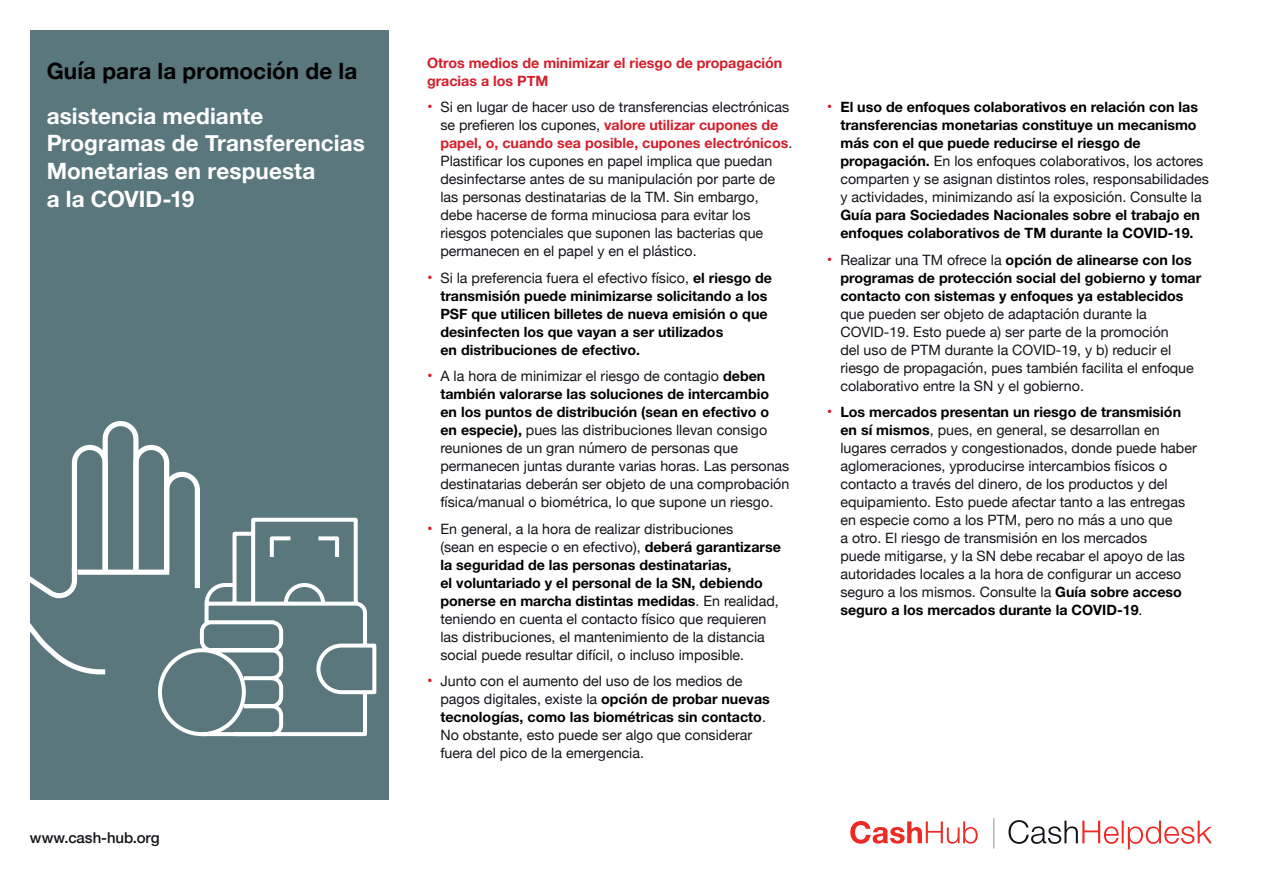
<style>
.page{position:relative;width:1263px;height:893px;background:#fff}
.page>*{position:absolute;margin:0;border:0;box-sizing:border-box;transform-origin:0 0}
.t1{font:700 22.5px/27.8px "Helvetica Neue";letter-spacing:.005em;color:#fff}
.t2{font:700 22.5px "Helvetica Neue";letter-spacing:.005em;color:#000}
.t3{font:500 15px "Helvetica Neue";letter-spacing:-.005em;color:#151319}
.t4{font:14.25px/18px "Helvetica Neue";color:#151319}
.t5{font:700 14.25px/18px "Helvetica Neue LT Pro";color:#000}
.t6{font:700 14.25px/18px "Helvetica Neue LT Pro";color:#d31f2b}
.t7{font:700 14.25px/18px "Helvetica Neue";color:#d31f2b}
.s1{font-size:15.75px;color:#d31f2b}
.s2{font-family:"Helvetica Neue";font-weight:400;color:#151319}
.s3{font-family:"Helvetica Neue LT Pro";font-weight:700;color:#000}
.s4{font-family:"Helvetica Neue";font-weight:400;font-size:15.75px;color:#d31f2b}
</style>
<div class="page">
<div style="left:31px;top:30px;width:358px;height:769px;background:#59777d"></div>
<svg style="left:30px;top:421px;width:170px;height:253px"></svg>
<svg style="left:156px;top:516px;width:221px;height:221px"></svg>
<svg style="left:850px;top:821px;width:128px;height:23px"></svg>
<svg style="left:1008px;top:820px;width:204px;height:29px"></svg>
<hr style="left:993px;top:818px;width:1px;height:30px;background:#939598">
<h1 class="t2" style="left:47px;top:53px;width:312px">Guía para la promoción de la</h1>
<h1 class="t1" style="left:47px;top:102px;width:320px">asistencia mediante<br>Programas de Transferencias<br>Monetarias en respuesta<br>a la COVID-19</h1>
<p class="t3" style="left:30px;top:826px;width:131px">www.cash-hub.org</p>
<p class="t7" style="left:427px;top:54px;width:357px">Otros medios de minimizar el riesgo de propagación gracias a los PTM</p>
<p class="t4" style="left:427px;top:99px;width:364px"><span class="s1">•</span> Si en lugar de hacer uso de transferencias electrónicas</p>
<p class="t6" style="left:440px;top:116px;width:353px"><span class="s2">se prefieren los cupones,</span> valore utilizar cupones de papel, o, cuando sea posible, cupones electrónicos<span class="s2">.</span></p>
<p class="t4" style="left:440px;top:153px;width:336px">Plastificar los cupones en papel implica que puedan desinfectarse antes de su manipulación por parte de las personas destinatarias de la TM. Sin embargo, debe hacerse de forma minuciosa para evitar los riesgos potenciales que suponen las bacterias que permanecen en el papel y en el plástico.</p>
<p class="t4" style="left:427px;top:270px;width:347px"><span class="s1">•</span> Si la preferencia fuera el efectivo físico, <span class="s3">el riesgo de</span></p>
<p class="t5" style="left:440px;top:286px;width:329px">transmisión puede minimizarse solicitando a los PSF que utilicen billetes de nueva emisión o que desinfecten los que vayan a ser utilizados<br>en distribuciones de efectivo.</p>
<p class="t4" style="left:427px;top:368px;width:340px"><span class="s1">•</span> A la hora de minimizar el riesgo de contagio <span class="s3">deben</span></p>
<p class="t5" style="left:440px;top:385px;width:330px">también valorarse las soluciones de intercambio en los puntos de distribución (sean en efectivo o</p>
<p class="t4" style="left:440px;top:422px;width:350px"><span class="s3">en especie),</span> pues las distribuciones llevan consigo reuniones de un gran número de personas que permanecen juntas durante varias horas. Las personas destinatarias deberán ser objeto de una comprobación física/manual o biométrica, lo que supone un riesgo.</p>
<p class="t4" style="left:440px;top:521px;width:342px;text-indent:-13px"><span class="s1">•</span> En general, a la hora de realizar distribuciones<br>(sean en especie o en efectivo), <span class="s3">deberá garantizarse</span></p>
<p class="t5" style="left:440px;top:555px;width:340px">la seguridad de las personas destinatarias,<br>el voluntariado y el personal de la SN, debiendo ponerse en marcha distintas medidas<span class="s2">. En realidad,</span></p>
<p class="t4" style="left:440px;top:611px;width:327px;text-align:justify">teniendo en cuenta el contacto físico que requieren las distribuciones, el mantenimiento de la distancia social puede resultar difícil, o incluso imposible.</p>
<p class="t4" style="left:440px;top:673px;width:331px;text-indent:-13px"><span class="s1">•</span> Junto con el aumento del uso de los medios de pagos digitales, existe la <span class="s3">opción de probar nuevas</span></p>
<p class="t5" style="left:440px;top:708px;width:327px">tecnologías, como las biométricas sin contacto<span class="s2">.</span></p>
<p class="t4" style="left:440px;top:727px;width:313px">No obstante, esto puede ser algo que considerar fuera del pico de la emergencia.</p>
<p class="t5" style="left:840px;top:98px;width:359px;text-align:justify;text-indent:-13px"><span class="s4">•</span> El uso de enfoques colaborativos en relación con las transferencias monetarias constituye un mecanismo más con el que puede reducirse el riesgo de</p>
<p class="t4" style="left:840px;top:153px;width:370px"><span class="s3">propagación.</span> En los enfoques colaborativos, los actores comparten y se asignan distintos roles, responsabilidades y actividades, minimizando así la exposición. Consulte la</p>
<p class="t5" style="left:840px;top:206px;width:361px">Guía para Sociedades Nacionales sobre el trabajo en enfoques colaborativos de TM durante la COVID-19.</p>
<p class="t5" style="left:840px;top:250px;width:362px;text-indent:-13px"><span class="s4">•</span> <span class="s2">Realizar una TM ofrece la</span> opción de alinearse con los programas de protección social del gobierno y tomar contacto con sistemas y enfoques ya establecidos</p>
<p class="t4" style="left:840px;top:306px;width:355px">que pueden ser objeto de adaptación durante la COVID-19. Esto puede a) ser parte de la promoción<br>del uso de PTM durante la COVID-19, y b) reducir el riesgo de propagación, pues también facilita el enfoque colaborativo entre la SN y el gobierno.</p>
<p class="t5" style="left:827px;top:403px;width:356px"><span class="s4">•</span> Los mercados presentan un riesgo de transmisión</p>
<p class="t4" style="left:840px;top:422px;width:358px"><span class="s3">en sí mismos</span>, pues, en general, se desarrollan en lugares cerrados y congestionados, donde puede haber aglomeraciones, yproducirse intercambios físicos o contacto a través del dinero, de los productos y del equipamiento. Esto puede afectar tanto a las entregas en especie como a los PTM, pero no más a uno que<br>a otro. El riesgo de transmisión en los mercados<br>puede mitigarse, y la SN debe recabar el apoyo de las autoridades locales a la hora de configurar un acceso seguro a los mismos. Consulte la <span class="s3">Guía sobre acceso</span></p>
<p class="t5" style="left:840px;top:601px;width:304px">seguro a los mercados durante la COVID-19<span class="s2">.</span></p>
</div>
